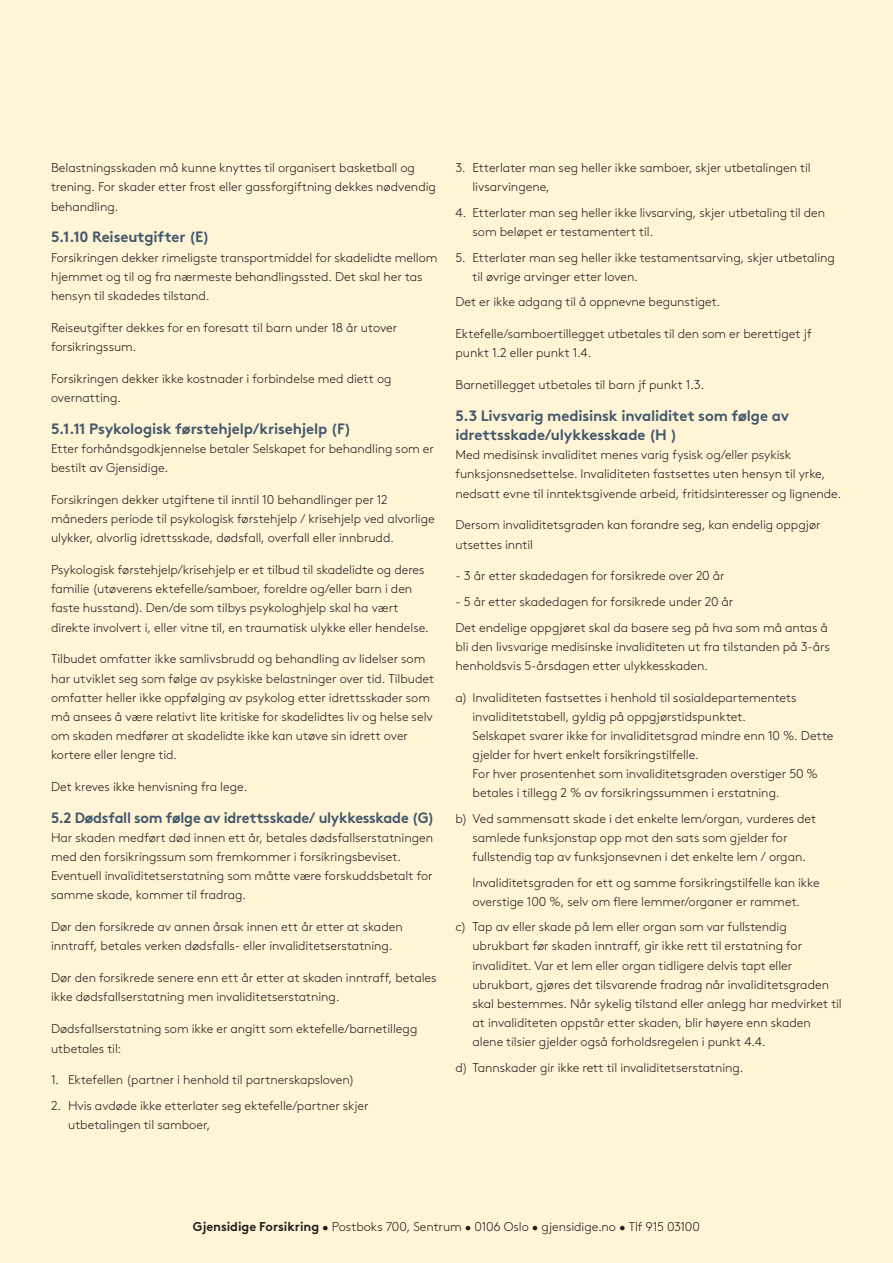
<style>
.page{position:relative;width:893px;height:1263px;background:#fff5d6}
.page>*{position:absolute;margin:0;border:0;box-sizing:border-box;transform-origin:0 0}
.Subheading_02{font:15px/19.2px "Gjen Brown OT Bold Alt";letter-spacing:-.015em;color:#43586c}
.Brødtekst{font:300 12.75px/19.2px "Gjen Brown OT";color:#231f20}
.Punkter{font:300 12.75px/19.2px "Gjen Brown OT";color:#231f20}
.s1{font-weight:700}
</style>
<div class="page">
<p class="Brødtekst" style="left:51px;top:157px;width:386px">Belastningsskaden må kunne knyttes til organisert basketball og trening. For skader etter frost eller gassforgiftning dekkes nødvendig behandling.</p>
<p class="Subheading_02" style="left:51px;top:226px;width:160px">5.1.10 Reiseutgifter (E)</p>
<p class="Brødtekst" style="left:51px;top:247px;width:388px">Forsikringen dekker rimeligste transportmiddel for skadelidte mellom hjemmet og til og fra nærmeste behandlingssted. Det skal her tas hensyn til skadedes tilstand.</p>
<p class="Brødtekst" style="left:51px;top:317px;width:348px">Reiseutgifter dekkes for en foresatt til barn under 18 år utover forsikringssum.</p>
<p class="Brødtekst" style="left:51px;top:368px;width:342px">Forsikringen dekker ikke kostnader i forbindelse med diett og overnatting.</p>
<p class="Subheading_02" style="left:51px;top:417px;width:302px">5.1.11 Psykologisk førstehjelp/krisehjelp (F)</p>
<p class="Brødtekst" style="left:51px;top:438px;width:384px">Etter forhåndsgodkjennelse betaler Selskapet for behandling som er bestilt av Gjensidige.</p>
<p class="Brødtekst" style="left:51px;top:489px;width:385px">Forsikringen dekker utgiftene til inntil 10 behandlinger per 12 måneders periode til psykologisk førstehjelp / krisehjelp ved alvorlige ulykker, alvorlig idrettsskade, dødsfall, overfall eller innbrudd.</p>
<p class="Brødtekst" style="left:51px;top:559px;width:379px">Psykologisk førstehjelp/krisehjelp er et tilbud til skadelidte og deres familie (utøverens ektefelle/samboer, foreldre og/eller barn i den faste husstand). Den/de som tilbys psykologhjelp skal ha vært direkte involvert i, eller vitne til, en traumatisk ulykke eller hendelse.</p>
<p class="Brødtekst" style="left:51px;top:648px;width:385px">Tilbudet omfatter ikke samlivsbrudd og behandling av lidelser som har utviklet seg som følge av psykiske belastninger over tid. Tilbudet omfatter heller ikke oppfølging av psykolog etter idrettsskader som må ansees å være relativt lite kritiske for skadelidtes liv og helse selv om skaden medfører at skadelidte ikke kan utøve sin idrett over kortere eller lengre tid.</p>
<p class="Brødtekst" style="left:51px;top:776px;width:198px">Det kreves ikke henvisning fra lege.</p>
<p class="Subheading_02" style="left:51px;top:806px;width:385px">5.2 Dødsfall som følge av idrettsskade/ ulykkesskade (G)</p>
<p class="Brødtekst" style="left:51px;top:827px;width:384px">Har skaden medført død innen ett år, betales dødsfallserstatningen med den forsikringssum som fremkommer i forsikringsbeviset.<br>Eventuell invaliditetserstatning som måtte være forskuddsbetalt for samme skade, kommer til fradrag.</p>
<p class="Brødtekst" style="left:51px;top:916px;width:353px">Dør den forsikrede av annen årsak innen ett år etter at skaden inntraff, betales verken dødsfalls- eller invaliditetserstatning.</p>
<p class="Brødtekst" style="left:51px;top:967px;width:387px">Dør den forsikrede senere enn ett år etter at skaden inntraff, betales ikke dødsfallserstatning men invaliditetserstatning.</p>
<p class="Brødtekst" style="left:51px;top:1018px;width:368px">Dødsfallserstatning som ikke er angitt som ektefelle/barnetillegg utbetales til:</p>
<p class="Punkter" style="left:51px;top:1069px;width:305px">1. Ektefellen (partner i henhold til partnerskapsloven)</p>
<p class="Punkter" style="left:68px;top:1095px;width:302px;text-indent:-17px">2. Hvis avdøde ikke etterlater seg ektefelle/partner skjer utbetalingen til samboer,</p>
<p class="Punkter" style="left:472px;top:157px;width:340px;text-indent:-17px">3. Etterlater man seg heller ikke samboer, skjer utbetalingen til livsarvingene,</p>
<p class="Punkter" style="left:472px;top:202px;width:354px;text-indent:-17px">4. Etterlater man seg heller ikke livsarving, skjer utbetaling til den som beløpet er testamentert til.</p>
<p class="Punkter" style="left:472px;top:247px;width:364px;text-indent:-17px">5. Etterlater man seg heller ikke testamentsarving, skjer utbetaling til øvrige arvinger etter loven.</p>
<p class="Brødtekst" style="left:455px;top:291px;width:266px">Det er ikke adgang til å oppnevne begunstiget.</p>
<p class="Brødtekst" style="left:455px;top:323px;width:358px">Ektefelle/samboertillegget utbetales til den som er berettiget jf punkt 1.2 eller punkt 1.4.</p>
<p class="Brødtekst" style="left:455px;top:374px;width:250px">Barnetillegget utbetales til barn jf punkt 1.3.</p>
<p class="Subheading_02" style="left:455px;top:405px;width:335px">5.3 Livsvarig medisinsk invaliditet som følge av idrettsskade/ulykkesskade (H )</p>
<p class="Brødtekst" style="left:455px;top:444px;width:387px">Med medisinsk invaliditet menes varig fysisk og/eller psykisk funksjonsnedsettelse. Invaliditeten fastsettes uten hensyn til yrke, nedsatt evne til inntektsgivende arbeid, fritidsinteresser og lignende.</p>
<p class="Brødtekst" style="left:455px;top:514px;width:367px">Dersom invaliditetsgraden kan forandre seg, kan endelig oppgjør utsettes inntil</p>
<p class="Punkter" style="left:455px;top:565px;width:271px">- 3 år etter skadedagen for forsikrede over 20 år</p>
<p class="Punkter" style="left:455px;top:591px;width:279px">- 5 år etter skadedagen for forsikrede under 20 år</p>
<p class="Brødtekst" style="left:455px;top:617px;width:376px">Det endelige oppgjøret skal da basere seg på hva som må antas å bli den livsvarige medisinske invaliditeten ut fra tilstanden på 3-års henholdsvis 5-årsdagen etter ulykkesskaden.</p>
<p class="Punkter" style="left:472px;top:687px;width:362px;text-indent:-17px">a) Invaliditeten fastsettes i henhold til sosialdepartementets invaliditetstabell, gyldig på oppgjørstidspunktet.<br>Selskapet svarer ikke for invaliditetsgrad mindre enn 10 %. Dette gjelder for hvert enkelt forsikringstilfelle.<br>For hver prosentenhet som invaliditetsgraden overstiger 50 % betales i tillegg 2 % av forsikringssummen i erstatning.</p>
<p class="Punkter" style="left:472px;top:808px;width:345px;text-indent:-17px">b) Ved sammensatt skade i det enkelte lem/organ, vurderes det samlede funksjonstap opp mot den sats som gjelder for fullstendig tap av funksjonsevnen i det enkelte lem / organ.</p>
<p class="Punkter" style="left:472px;top:872px;width:349px">Invaliditetsgraden for ett og samme forsikringstilfelle kan ikke overstige 100 %, selv om flere lemmer/organer er rammet.</p>
<p class="Punkter" style="left:472px;top:916px;width:371px;text-indent:-17px">c) Tap av eller skade på lem eller organ som var fullstendig ubrukbart før skaden inntraff, gir ikke rett til erstatning for invaliditet. Var et lem eller organ tidligere delvis tapt eller ubrukbart, gjøres det tilsvarende fradrag når invaliditetsgraden skal bestemmes. Når sykelig tilstand eller anlegg har medvirket til at invaliditeten oppstår etter skaden, blir høyere enn skaden alene tilsier gjelder også forholdsregelen i punkt 4.4.</p>
<p class="Punkter" style="left:455px;top:1057px;width:289px">d) Tannskader gir ikke rett til invaliditetserstatning.</p>
<p class="Brødtekst" style="left:193px;top:1216px;width:508px"><span class="s1">Gjensidige Forsikring</span> • Postboks 700, Sentrum • 0106 Oslo • gjensidige.no • Tlf 915 03100</p>
</div>
